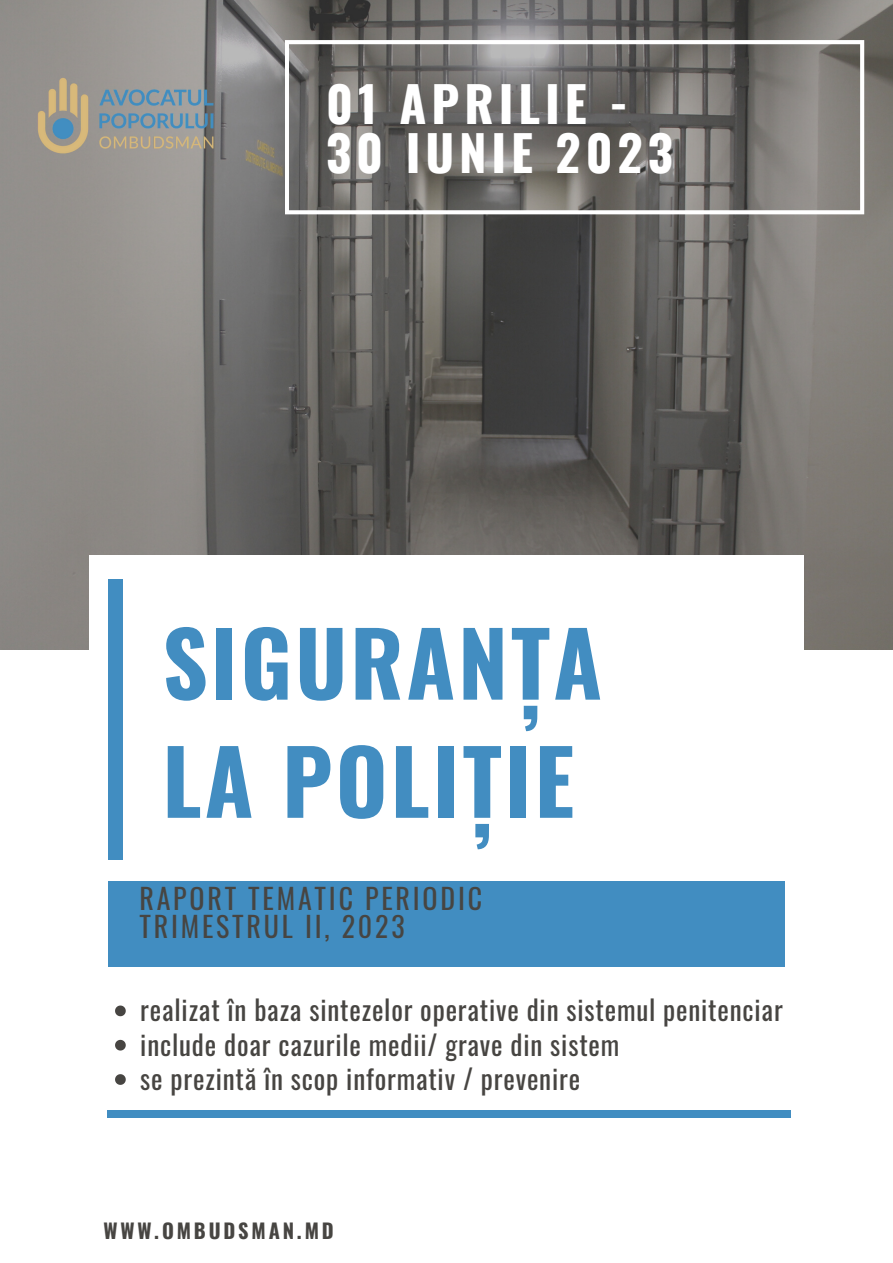
<style>
.page{position:relative;width:893px;height:1263px;background:#fff}
.page>*{position:absolute;margin:0;border:0;box-sizing:border-box;transform-origin:0 0}
.t1{font:700 88.5px "Oswald";letter-spacing:.035em;color:#428dc1}
.t2{font:700 49.05px "Oswald";letter-spacing:.1em;color:#fff}
.t3{font:27.97px "Oswald";letter-spacing:.1em;color:#474542}
.t4{font:27.22px "Oswald";letter-spacing:.03em;color:#474542}
.t5{font:700 20.33px "Oswald";letter-spacing:.14em;color:#474542}
</style>
<div class="page">
<img style="left:0;top:0;width:893px;height:649px">
<div style="left:89px;top:556px;width:715px;height:707px;background:#fff"></div>
<svg style="left:285px;top:40px;width:579px;height:174px;background:#7b7976"></svg>
<div style="left:107px;top:1111px;width:684px;height:7px;background:#418dc1"></div>
<div style="left:108px;top:881px;width:676px;height:85px;background:#418dc1"></div>
<div style="left:108px;top:579px;width:14px;height:281px;background:#418dc1"></div>
<img style="left:0;top:40px;width:250px;height:151px">
<svg style="left:115px;top:1005px;width:11px;height:11px"></svg>
<svg style="left:115px;top:1040px;width:11px;height:10px"></svg>
<svg style="left:115px;top:1074px;width:11px;height:11px"></svg>
<p class="t2" style="left:326px;top:66px;width:303px">01 APRILIE -</p>
<p class="t2" style="left:326px;top:114px;width:348px">30 IUNIE 2023</p>
<p class="t1" style="left:162px;top:594px;width:441px">SIGURANȚA</p>
<p class="t1" style="left:162px;top:712px;width:413px">LA POLIȚIE</p>
<p class="t3" style="left:139px;top:877px;width:344px">RAPORT TEMATIC PERIODIC</p>
<p class="t3" style="left:139px;top:904px;width:267px">TRIMESTRUL II, 2023</p>
<p class="t4" style="left:140px;top:989px;width:644px">realizat în baza sintezelor operative din sistemul penitenciar</p>
<p class="t4" style="left:140px;top:1023px;width:480px">include doar cazurile medii/ grave din sistem</p>
<p class="t4" style="left:140px;top:1057px;width:441px">se prezintă în scop informativ / prevenire</p>
<p class="t5" style="left:103px;top:1215px;width:232px">WWW.OMBUDSMAN.MD</p>
</div>
